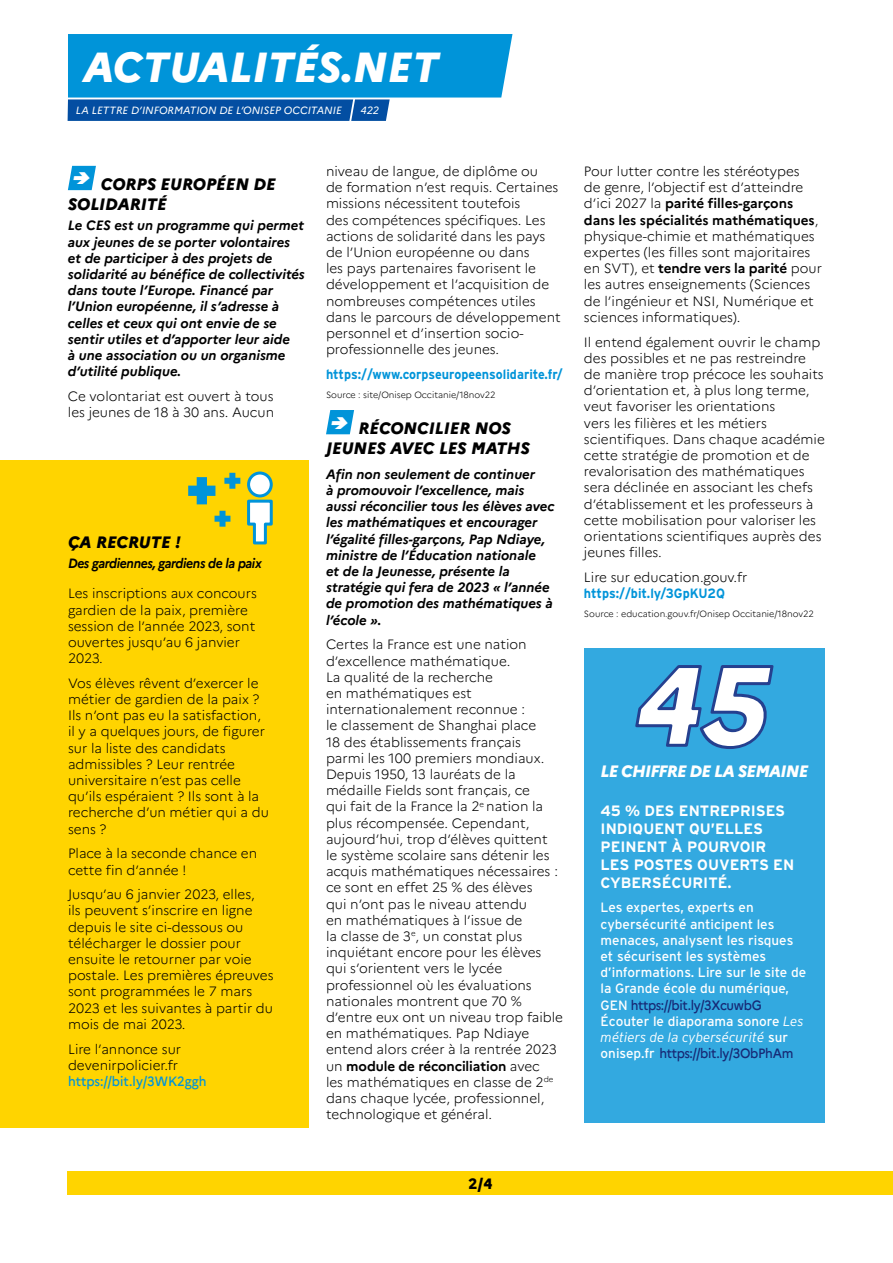
<style>
.page{position:relative;width:893px;height:1263px;background:#fff}
.page>*{position:absolute;margin:0;border:0;box-sizing:border-box;transform-origin:0 0}
.t1{font:italic 800 112.5px "Marianne";color:#fff}
.t2{font:italic 800 42px "Marianne";color:#fff}
.t3{font:italic 800 16.5px "Marianne";color:#000}
.t4{font:italic 800 16.5px "Marianne";letter-spacing:-.045em;color:#fff}
.t5{font:700 15px/18px "Interstate";color:#fff}
.t6{font:800 15px "Marianne";color:#000}
.t7{font:300 13.5px/16.2px "Marianne";color:#000}
.t8{font:italic 700 13.5px/16.2px "Marianne";color:#000}
.t9{font:13.5px/16.2px "Interstate";color:#fff}
.t10{font:700 13.5px "Interstate";color:#0094d9;scale:.93 1}
.t11{font:500 13.5px "Marianne";letter-spacing:-.03em;color:#172a76;scale:.93 1}
.t12{font:italic 700 13.5px "Marianne";letter-spacing:-.03em;color:#000;scale:.93 1}
.t13{font:500 13.5px "Marianne";color:#0094d9;scale:.93 1}
.t14{font:italic 10.5px "Marianne";color:#fff}
.t15{font:300 9px "Marianne";color:#000}
.s1{font-weight:700}
.s2{font-family:"Interstate";font-weight:400;color:#fff}
.s3{font-weight:300;font-style:italic}
</style>
<div class="page">
<svg style="left:67px;top:34px;width:445px;height:87px;background:#1a92d3"></svg>
<div style="left:0;top:460px;width:309px;height:668px;background:#ffd400"></div>
<div style="left:584px;top:648px;width:241px;height:475px;background:#33a9e0"></div>
<div style="left:68px;top:1171px;width:825px;height:24px;background:#ffd400"></div>
<svg style="left:635px;top:665px;width:139px;height:84px"></svg>
<svg style="left:188px;top:477px;width:27px;height:27px"></svg>
<svg style="left:224px;top:473px;width:16px;height:16px"></svg>
<svg style="left:215px;top:511px;width:15px;height:16px"></svg>
<svg style="left:247px;top:471px;width:26px;height:74px"></svg>
<svg style="left:68px;top:166px;width:28px;height:24px"></svg>
<svg style="left:326px;top:410px;width:28px;height:24px"></svg>
<h2 class="t2" style="left:83px;top:41px;width:357px">ACTUALITÉS.NET</h2>
<p class="t14" style="left:76px;top:104px;width:267px">LA LETTRE D’INFORMATION DE L’ONISEP OCCITANIE</p>
<p class="t14" style="left:360px;top:104px;width:20px">422</p>
<p class="t3" style="left:101px;top:174px;width:36px">CORPS</p>
<p class="t3" style="left:161px;top:174px;width:12px">EUR</p>
<p class="t3" style="left:193px;top:174px;width:25px">OPÉEN</p>
<p class="t3" style="left:253px;top:174px;width:12px">DE</p>
<p class="t3" style="left:68px;top:194px;width:34px">SOLIDARITÉ</p>
<p class="t8" style="left:68px;top:217px;width:239px">Le CES est un programme qui permet aux jeunes de se porter volontaires et de participer à des projets de solidarité au bénéfice de collectivités dans toute l’Europe. Financé par l’Union européenne, il s’adresse à celles et ceux qui ont envie de se sentir utiles et d’apporter leur aide<br>à une association ou un organisme d’utilité publique.</p>
<p class="t7" style="left:68px;top:388px;width:208px">Ce volontariat est ouvert à tous les jeunes de 18 à 30 ans. Aucun</p>
<p class="t3" style="left:68px;top:532px;width:40px">ÇA RECRUTE</p>
<p class="t3" style="left:175px;top:532px;width:7px">!</p>
<p class="t12" style="left:68px;top:555px;width:210px">Des gardiennes, gardiens de la paix</p>
<p class="t7" style="left:68px;top:585px;width:190px">Les inscriptions aux concours gardien de la paix, première session de l’année 2023, sont ouvertes jusqu’au 6 janvier<br>2023.</p>
<p class="t7" style="left:68px;top:675px;width:202px">Vos élèves rêvent d’exercer le métier de gardien de la paix ?<br>Ils n’ont pas eu la satisfaction, il y a quelques jours, de figurer sur la liste des candidats admissibles ? Leur rentrée universitaire n’est pas celle qu’ils espéraient ? Ils sont à la recherche d’un métier qui a du sens ?</p>
<p class="t7" style="left:68px;top:845px;width:191px">Place à la seconde chance en cette fin d’année !</p>
<p class="t7" style="left:68px;top:886px;width:207px">Jusqu’au 6 janvier 2023, elles,<br>ils peuvent s’inscrire en ligne depuis le site ci-dessous ou télécharger le dossier pour ensuite le retourner par voie postale. Les premières épreuves sont programmées le 7 mars<br>2023 et les suivantes à partir du mois de mai 2023.</p>
<p class="t7" style="left:68px;top:1041px;width:115px">Lire l’annonce sur devenirpolicier.fr</p>
<p class="t13" style="left:68px;top:1073px;width:150px">https://bit.ly/3WK2ggh</p>
<p class="t7" style="left:326px;top:163px;width:236px">niveau de langue, de diplôme ou<br>de formation n’est requis. Certaines missions nécessitent toutefois<br>des compétences spécifiques. Les actions de solidarité dans les pays de l’Union européenne ou dans<br>les pays partenaires favorisent le développement et l’acquisition de nombreuses compétences utiles dans le parcours de développement personnel et d’insertion socio&shy;professionnelle des jeunes.</p>
<p class="t10" style="left:326px;top:366px;width:256px">HTTPS://WWW.CORPSEUROPEENSOLIDARITE.FR/</p>
<p class="t15" style="left:326px;top:389px;width:171px">Source : site/Onisep Occitanie/18nov22</p>
<p class="t3" style="left:359px;top:418px;width:12px">RÉC</p>
<p class="t3" style="left:390px;top:418px;width:24px">ONCILIER</p>
<p class="t3" style="left:475px;top:418px;width:38px">NOS</p>
<p class="t3" style="left:326px;top:438px;width:18px">JEUNES</p>
<p class="t3" style="left:390px;top:438px;width:59px">AVEC LES</p>
<p class="t3" style="left:471px;top:438px;width:13px">MAT</p>
<p class="t3" style="left:507px;top:438px;width:25px">HS</p>
<p class="t8" style="left:326px;top:466px;width:230px">Afin non seulement de continuer<br>à promouvoir l’excellence, mais aussi réconcilier tous les élèves avec les mathématiques et encourager l’égalité filles-garçons, Pap Ndiaye, ministre de l’Éducation nationale<br>et de la Jeunesse, présente la stratégie qui fera de 2023 « l’année de promotion des mathématiques à l’école ».</p>
<p class="t7" style="left:326px;top:636px;width:239px">Certes la France est une nation d’excellence mathématique.<br>La qualité de la recherche<br>en mathématiques est internationalement reconnue :<br>le classement de Shanghai place<br>18 des établissements français<br>parmi les 100 premiers mondiaux.<br>Depuis 1950, 13 lauréats de la médaille Fields sont français, ce<br>qui fait de la France la 2<sup>e</sup> nation la plus récompensée. Cependant, aujourd’hui, trop d’élèves quittent<br>le système scolaire sans détenir les acquis mathématiques nécessaires : ce sont en effet 25 % des élèves<br>qui n’ont pas le niveau attendu<br>en mathématiques à l’issue de<br>la classe de 3<sup>e</sup>, un constat plus inquiétant encore pour les élèves qui s’orientent vers le lycée professionnel où les évaluations nationales montrent que 70 % d’entre eux ont un niveau trop faible en mathématiques. Pap Ndiaye entend alors créer à la rentrée 2023 un <span class="s1">module de réconciliation</span> avec<br>les mathématiques en classe de 2<sup>de </sup>dans chaque lycée, professionnel, technologique et général.</p>
<p class="t7" style="left:584px;top:163px;width:239px">Pour lutter contre les stéréotypes<br>de genre, l’objectif est d’atteindre d’ici 2027 la <span class="s1">parité filles-garçons dans les spécialités mathématiques</span>, physique-chimie et mathématiques expertes (les filles sont majoritaires en SVT), et <span class="s1">tendre vers la parité</span> pour les autres enseignements (Sciences de l’ingénieur et NSI, Numérique et sciences informatiques).</p>
<p class="t7" style="left:584px;top:334px;width:242px">Il entend également ouvrir le champ des possibles et ne pas restreindre de manière trop précoce les souhaits d’orientation et, à plus long terme, veut favoriser les orientations<br>vers les filières et les métiers scientifiques. Dans chaque académie cette stratégie de promotion et de revalorisation des mathématiques sera déclinée en associant les chefs d’établissement et les professeurs à cette mobilisation pour valoriser les orientations scientifiques auprès des jeunes filles.</p>
<p class="t7" style="left:584px;top:569px;width:165px">Lire sur education.gouv.fr</p>
<p class="t10" style="left:584px;top:585px;width:152px">HTTPS://BIT.LY/3GPKU 2Q</p>
<p class="t15" style="left:584px;top:609px;width:231px">Source : education.gouv.fr/Onisep Occitanie/18nov22</p>
<h1 class="t1" style="left:629px;top:637px;width:161px">45</h1>
<p class="t4" style="left:601px;top:761px;width:149px">LE CHIFFRE DE LA SEMAINE</p>
<p class="t5" style="left:601px;top:801px;width:195px">45 % DES ENTREPRISES<br>INDIQUENT QU’ELLES<br>PEINENT À POURVOIR<br>LES POSTES OUVERTS EN<br>CYBERSÉCURITÉ.</p>
<p class="t9" style="left:601px;top:899px;width:207px">Les expertes, experts en cybersécurité anticipent les menaces, analysent les risques et sécurisent les systèmes d’informations. Lire sur le site de la Grande école du numérique,</p>
<p class="t11" style="left:601px;top:996px;width:175px"><span class="s2">GEN</span> https://bit.ly/3XcuwbG</p>
<p class="t9" style="left:601px;top:1013px;width:204px">Écouter le diaporama sonore <span class="s3">Les métiers de la cybersécurité</span> sur</p>
<p class="t11" style="left:601px;top:1045px;width:209px"><span class="s2">onisep.fr</span> https://bit.ly/3ObPhAm</p>
<p class="t6" style="left:468px;top:1174px;width:25px">2/4</p>
</div>
